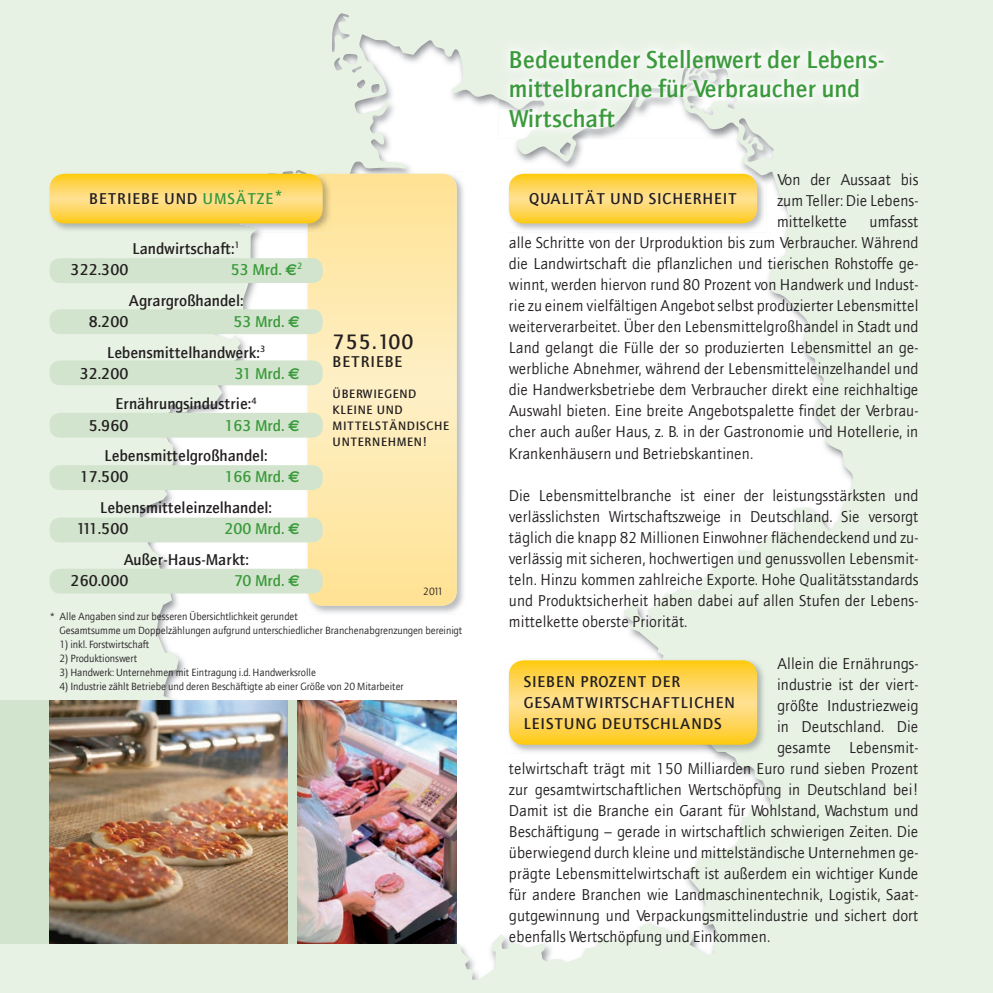
<style>
.page{position:relative;width:993px;height:993px;background:#fff}
.page>*{position:absolute;margin:0;border:0;box-sizing:border-box;transform-origin:0 0}
.t1{font:500 24.5px/29.8px "ITC Quay Sans";color:#3a9a3b}
.t2{font:500 21px "ITC Quay Sans";letter-spacing:.05em;color:#231f20}
.t3{font:15.75px/21px "ITC Quay Sans";color:#231f20;text-align:justify}
.t4{font:500 15.75px/31px "ITC Quay Sans";color:#231f20}
.t5{font:500 15.75px/21px "ITC Quay Sans";letter-spacing:.05em;color:#231f20}
.t6{font:500 15.75px "ITC Quay Sans";color:#3a9a3b}
.t7{font:500 12.25px/15.8px "ITC Quay Sans";letter-spacing:.05em;color:#231f20}
.t8{font:10.5px/14px "ITC Quay Sans";letter-spacing:-.01em;color:#231f20}
.s1{color:#3a9a3b}
.s2{font-family:"Euro Sans";font-weight:700;color:#3a9a3b}
.s3{font-family:"Euro Sans";font-weight:700}
</style>
<div class="page">
<div style="left:0;top:0;width:992px;height:992px;background:#e7f1e4"></div>
<img style="left:332px;top:13px;width:17px;height:39px">
<img style="left:343px;top:34px;width:153px;height:189px">
<img style="left:496px;top:97px;width:298px;height:504px">
<img style="left:200px;top:232px;width:118px;height:467px">
<div style="left:437px;top:223px;width:60px;height:756px;background:#fff"></div>
<img style="left:793px;top:307px;width:59px;height:223px">
<img style="left:140px;top:403px;width:60px;height:296px">
<div style="left:318px;top:614px;width:119px;height:330px;background:#fff"></div>
<img style="left:496px;top:601px;width:167px;height:63px">
<img style="left:496px;top:664px;width:59px;height:297px">
<img style="left:555px;top:753px;width:179px;height:209px">
<img style="left:733px;top:757px;width:37px;height:88px">
<img style="left:334px;top:58px;width:27px;height:15px">
<img style="left:357px;top:80px;width:22px;height:13px">
<img style="left:284px;top:139px;width:489px;height:33px">
<div style="left:0;top:699px;width:455px;height:244px;background:#d2e4cd"></div>
<img style="left:50px;top:699px;width:238px;height:244px">
<img style="left:298px;top:699px;width:158px;height:244px">
<img style="left:508px;top:48px;width:375px;height:91px">
<img style="left:498px;top:88px;width:240px;height:51px">
<img style="left:687px;top:57px;width:47px;height:58px">
<img style="left:537px;top:67px;width:155px;height:33px">
<img style="left:738px;top:118px;width:24px;height:21px">
<img style="left:506px;top:172px;width:260px;height:60px">
<svg style="left:508px;top:172px;width:258px;height:51px;background:#fcd765"></svg>
<img style="left:306px;top:172px;width:160px;height:442px">
<svg style="left:308px;top:174px;width:148px;height:431px;background:#fee8ac"></svg>
<img style="left:728px;top:664px;width:36px;height:88px">
<img style="left:506px;top:658px;width:222px;height:95px">
<svg style="left:508px;top:660px;width:248px;height:84px;background:#fed65a"></svg>
<img style="left:232px;top:223px;width:76px;height:9px">
<img style="left:282px;top:172px;width:50px;height:2px">
<img style="left:308px;top:174px;width:24px;height:58px">
<svg style="left:50px;top:173px;width:272px;height:50px;background:#fdd65b"></svg>
<div style="left:50px;top:258px;width:272px;height:25px;background:#d2e4cd;border-radius:10px"></div>
<div style="left:50px;top:309px;width:272px;height:25px;background:#d2e4cd;border-radius:10px"></div>
<div style="left:50px;top:360px;width:272px;height:25px;background:#d2e4cd;border-radius:10px"></div>
<div style="left:50px;top:412px;width:272px;height:25px;background:#d2e4cd;border-radius:10px"></div>
<div style="left:50px;top:465px;width:272px;height:25px;background:#d2e4cd;border-radius:10px"></div>
<div style="left:50px;top:517px;width:272px;height:25px;background:#d2e4cd;border-radius:10px"></div>
<div style="left:50px;top:568px;width:272px;height:25px;background:#d2e4cd;border-radius:10px"></div>
<p class="t5" style="left:89px;top:188px;width:195px">BETRIEBE UND <span class="s1">UMSÄTZE</span><sup>*</sup></p>
<p class="t4" style="left:132px;top:232px;width:109px">Landwirtschaft:<sup>1</sup></p>
<p class="t4" style="left:71px;top:253px;width:59px">322.300</p>
<p class="t4" style="left:129px;top:253px;width:175px;text-indent:102px"><span class="s1">53 Mrd.</span> <span class="s2">€</span><sup>2<br></sup>Agrargroßhandel:</p>
<p class="t4" style="left:89px;top:305px;width:41px">8.200</p>
<p class="t4" style="left:107px;top:305px;width:194px;text-indent:126px"><span class="s1">53 Mrd.</span> <span class="s2">€<br></span>Lebensmittelhandwerk:<sup>3</sup></p>
<p class="t4" style="left:80px;top:357px;width:50px">32.200</p>
<p class="t4" style="left:116px;top:357px;width:186px;text-indent:119px"><span class="s1">31 Mrd.</span> <span class="s2">€<br></span>Ernährungsindustrie:<sup>4</sup></p>
<p class="t4" style="left:89px;top:409px;width:41px">5.960</p>
<p class="t4" style="left:104px;top:409px;width:197px;text-indent:120px"><span class="s1">163 Mrd.</span> <span class="s2">€<br></span>Lebensmittelgroßhandel:</p>
<p class="t4" style="left:80px;top:461px;width:50px">17.500</p>
<p class="t4" style="left:100px;top:461px;width:201px;text-indent:124px"><span class="s1">166 Mrd.</span> <span class="s2">€<br></span>Lebensmitteleinzelhandel:</p>
<p class="t4" style="left:76px;top:513px;width:53px">111.500</p>
<p class="t4" style="left:123px;top:513px;width:178px;text-indent:101px"><span class="s1">200 Mrd.</span> <span class="s2">€<br></span>Außer-Haus-Markt:</p>
<p class="t4" style="left:71px;top:565px;width:59px">260.000</p>
<p class="t6" style="left:234px;top:571px;width:67px">70 Mrd. <span class="s3">€</span></p>
<h2 class="t2" style="left:332px;top:329px;width:82px">755.100</h2>
<p class="t5" style="left:332px;top:350px;width:71px">BETRIEBE</p>
<p class="t7" style="left:332px;top:386px;width:118px">ÜBERWIEGEND<br>KLEINE UND<br>MITTELSTÄNDISCHE<br>UNTERNEHMEN!</p>
<p class="t8" style="left:423px;top:584px;width:22px">2011</p>
<p class="t8" style="left:60px;top:609px;width:404px;text-indent:-10px">* Alle Angaben sind zur besseren Übersichtlichkeit gerundet<br>Gesamtsumme um Doppelzählungen aufgrund unterschiedlicher Branchenabgrenzungen bereinigt</p>
<p class="t8" style="left:60px;top:637px;width:91px">1) inkl. Forstwirtschaft</p>
<p class="t8" style="left:60px;top:651px;width:79px">2) Produktionswert</p>
<p class="t8" style="left:60px;top:665px;width:258px">3) Handwerk: Unternehmen mit Eintragung i.d. Handwerksrolle</p>
<p class="t8" style="left:60px;top:679px;width:346px">4) Industrie zählt Betriebe und deren Beschäftigte ab einer Größe von 20 Mitarbeiter</p>
<h1 class="t1" style="left:508px;top:44px;width:377px">Bedeutender Stellenwert der Lebens&shy;mittelbranche für Verbraucher und<br>Wirtschaft</h1>
<p class="t3" style="left:776px;top:169px;width:143px">Von der Aussaat bis zum Teller: Die Lebens&shy;mittelkette</p>
<p class="t5" style="left:529px;top:188px;width:209px">QUALITÄT UND SICHERHEIT</p>
<p class="t3" style="left:508px;top:211px;width:411px;text-indent:360px">umfasst alle Schritte von der Urproduk tion bis zum Verbraucher. Während die Landwirtschaft die pflanzlichen und tierischen Rohstoffe ge&shy;winnt, werden hiervon rund 80 Prozent von Handwerk und Indust&shy;rie zu einem vielfältigen Angebot selbst produzierter Lebensmittel weiterverarbeitet. Über den Lebensmittelgroßhandel in Stadt und Land gelangt die Fülle der so produzierten Lebensmittel an ge&shy;werbliche Abnehmer, während der Lebensmitteleinzelhandel und die Handwerksbetriebe dem Verbraucher direkt eine reichhaltige Auswahl bieten. Eine breite Angebotspalette findet der Verbrau&shy;cher auch außer Haus, z. B. in der Gastronomie und Hotellerie, in Krankenhäusern und Betriebskantinen.</p>
<p class="t3" style="left:508px;top:484px;width:411px">Die Lebensmittelbranche ist einer der leistungsstärksten und verlässlichsten Wirtschaftszweige in Deutschland. Sie versorgt täglich die knapp 82 Millionen Einwohner flächendeckend und zu&shy;verlässig mit sicheren, hochwertigen und genussvollen Lebensmit&shy;teln. Hinzu kommen zahlreiche Exporte. Hohe Qualitätsstandards und Produktsicherheit haben dabei auf allen Stufen der Lebens&shy;mittelkette oberste Priorität.</p>
<p class="t3" style="left:776px;top:652px;width:143px">Allein die Ernährungs-</p>
<p class="t3" style="left:776px;top:673px;width:143px">industrie ist der viert-</p>
<p class="t3" style="left:776px;top:694px;width:143px">größte Industriezweig</p>
<p class="t3" style="left:776px;top:715px;width:143px">in Deutschland. Die</p>
<p class="t3" style="left:776px;top:736px;width:143px">ge samte Lebensmit-</p>
<p class="t3" style="left:508px;top:757px;width:411px">telwirtschaft trägt mit 150 Milliarden Euro rund sieben Prozent</p>
<p class="t3" style="left:508px;top:778px;width:411px">zur gesamt wirtschaftlichen Wertschöpfung in Deutschland bei!</p>
<p class="t3" style="left:508px;top:799px;width:411px">Damit ist die Branche ein Garant für Wohlstand, Wachstum und</p>
<p class="t3" style="left:508px;top:820px;width:411px">Beschäftigung – gerade in wirtschaftlich schwierigen Zeiten. Die</p>
<p class="t3" style="left:508px;top:841px;width:411px">überwiegend durch kleine und mittelständische Unternehmen ge-</p>
<p class="t3" style="left:508px;top:862px;width:411px">prägte Lebensmittelwirtschaft ist außerdem ein wichtiger Kunde</p>
<p class="t3" style="left:508px;top:883px;width:411px">für andere Branchen wie Landmaschinentechnik, Logistik, Saat-</p>
<p class="t3" style="left:508px;top:904px;width:411px">gutgewinnung und Verpackungsmittelindustrie und sichert dort</p>
<p class="t3" style="left:508px;top:925px;width:263px">ebenfalls Wertschöpfung und Einkommen.</p>
<p class="t5" style="left:523px;top:671px;width:213px">SIEBEN PROZENT DER<br>GESAMTWIRTSCHAFTLICHEN<br>LEISTUNG DEUTSCHLANDS</p>
</div>
